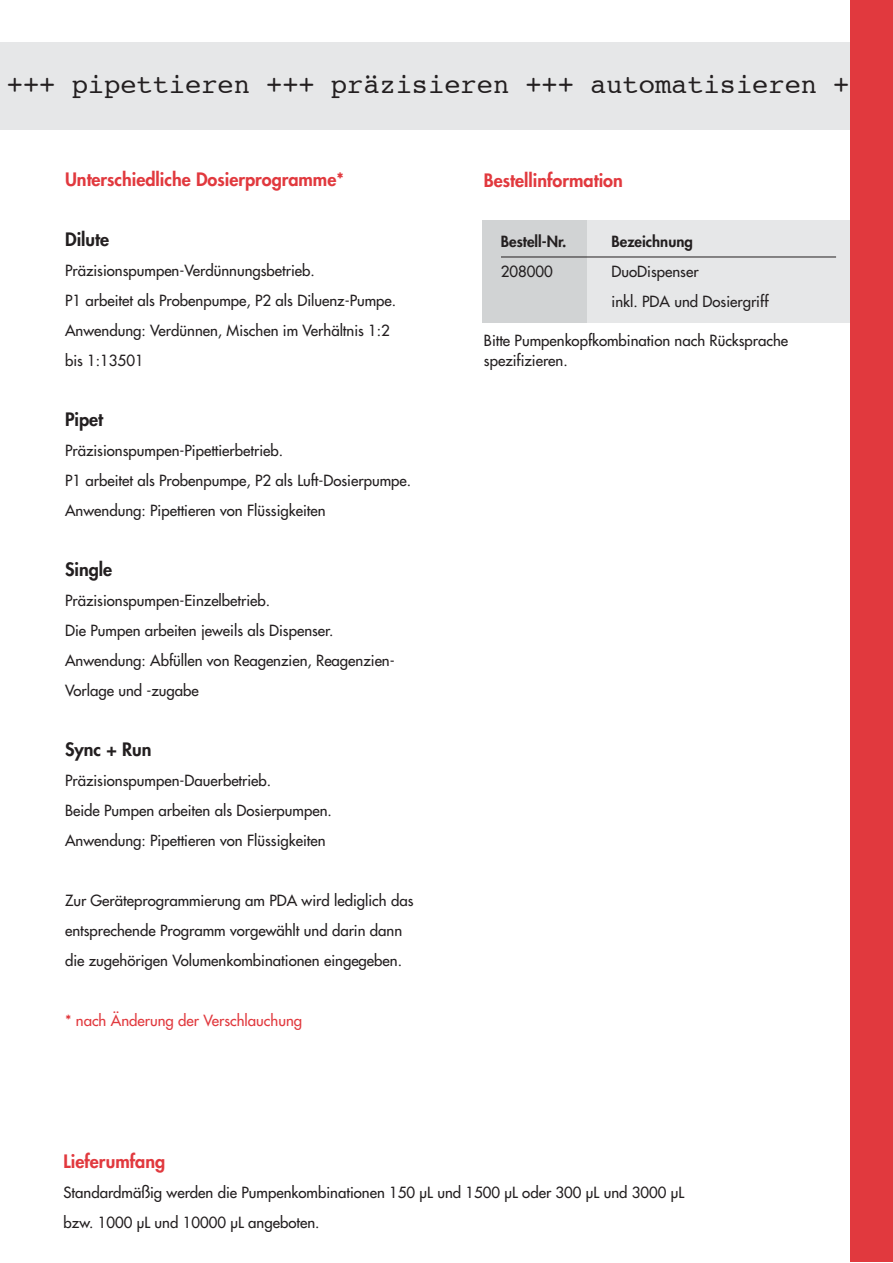
<style>
.page{position:relative;width:893px;height:1263px;background:#fff}
.page>*{position:absolute;margin:0;border:0;box-sizing:border-box;transform-origin:0 0}
.t1{font:27px "Courier";color:#231f20}
.t2{font:800 18px "Futura";color:#e1393e}
.t3{font:800 18px "Futura";color:#231f20}
.t4{font:15px/30px "Futura";color:#231f20}
.t5{font:15px "Futura";color:#e1393e}
.t6{font:800 15px "Futura";color:#231f20}
</style>
<div class="page">
<div style="left:587px;top:220px;width:263px;height:102px;background:#e6e7e8"></div>
<div style="left:482px;top:220px;width:105px;height:102px;background:#d1d3d4"></div>
<hr style="left:501px;top:257px;width:335px;height:1px;background:#231f20">
<div style="left:0;top:42px;width:850px;height:87px;background:#e6e7e8"></div>
<div style="left:850px;top:0;width:42px;height:1262px;background:#e1393e"></div>
<h1 class="t1" style="left:7px;top:73px;width:844px">+++ pipettieren +++ präzisieren +++ automatisieren +</h1>
<p class="t2" style="left:65px;top:171px;width:280px">Unterschiedliche Dosierprogramme*</p>
<p class="t3" style="left:65px;top:231px;width:46px">Dilute</p>
<p class="t4" style="left:65px;top:257px;width:333px">Präzisionspumpen-Verdünnungsbetrieb.<br>P1 arbeitet als Probenpumpe, P2 als Diluenz-Pumpe.<br>Anwendung: Verdünnen, Mischen im Verhältnis 1:2 bis 1:13501</p>
<p class="t3" style="left:65px;top:411px;width:40px">Pipet</p>
<p class="t4" style="left:65px;top:437px;width:348px">Präzisionspumpen-Pipettierbetrieb.<br>P1 arbeitet als Probenpumpe, P2 als Luft-Dosierpumpe.<br>Anwendung: Pipettieren von Flüssigkeiten</p>
<p class="t3" style="left:65px;top:561px;width:49px">Single</p>
<p class="t4" style="left:65px;top:587px;width:331px">Präzisionspumpen-Einzelbetrieb.<br>Die Pumpen arbeiten jeweils als Dispenser.<br>Anwendung: Abfüllen von Reagenzien, Reagenzien-Vorlage und -zugabe</p>
<p class="t3" style="left:65px;top:741px;width:88px">Sync + Run</p>
<p class="t4" style="left:65px;top:767px;width:268px">Präzisionspumpen-Dauerbetrieb.<br>Beide Pumpen arbeiten als Dosierpumpen.<br>Anwendung: Pipettieren von Flüssigkeiten</p>
<p class="t4" style="left:65px;top:887px;width:350px">Zur Geräteprogrammierung am PDA wird lediglich das entsprechende Programm vorgewählt und darin dann die zugehörigen Volumenkombinationen eingegeben.</p>
<p class="t5" style="left:65px;top:1013px;width:239px">* nach Änderung der Verschlauchung</p>
<p class="t2" style="left:484px;top:171px;width:140px">Bestellinformation</p>
<p class="t6" style="left:501px;top:234px;width:67px">Bestell-Nr.</p>
<p class="t6" style="left:611px;top:234px;width:83px">Bezeichnung</p>
<p class="t4" style="left:501px;top:257px;width:53px">208000</p>
<p class="t4" style="left:611px;top:257px;width:159px">DuoDispenser<br>inkl. PDA und Dosiergriff</p>
<p class="t4" style="left:484px;top:331px;width:306px;line-height:20.4px">Bitte Pumpenkopfkombination nach Rücksprache spezifizieren.</p>
<p class="t2" style="left:64px;top:1153px;width:103px">Lieferumfang</p>
<p class="t4" style="left:64px;top:1179px;width:622px">Standardmäßig werden die Pumpenkombinationen 150 µL und 1500 µL oder 300 µL und 3000 µL bzw. 1000 µL und 10000 µL angeboten.</p>
</div>
